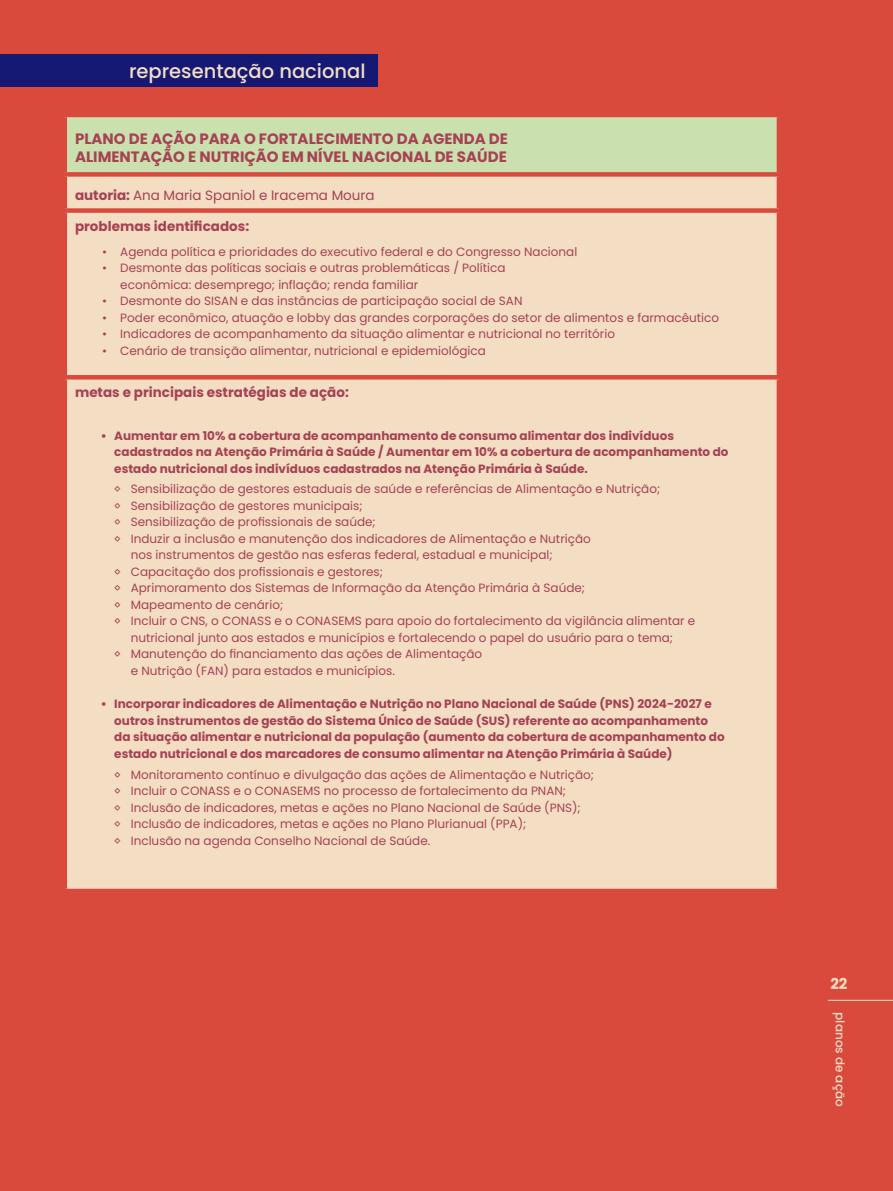
<style>
.page{position:relative;width:893px;height:1191px;background:#d9493c}
.page>*{position:absolute;margin:0;border:0;box-sizing:border-box;transform-origin:0 0}
.t1{font:500 19.5px "Poppins";color:#f3ddc3}
.t2{font:700 15px/18px "Poppins";color:#a64254}
.t3{font:700 15px "Poppins";color:#f3ddc3}
.t4{font:700 13.5px "Poppins";color:#a64254}
.t5{font:13.5px "Poppins";color:#a64254}
.t6{font:12px/16.5px "Poppins";color:#a64254}
.t7{font:700 12px/16.5px "Poppins";color:#a64254}
.t8{font:500 12px "Poppins";color:#f3ddc3}
.s1{font-weight:700}
</style>
<div class="page">
<hr style="left:828px;top:1000px;width:65px;height:1px;background:#f3ddc3">
<div style="left:0;top:54px;width:378px;height:33px;background:#161973"></div>
<div style="left:65px;top:115px;width:714px;height:59px;background:#cae0af"></div>
<div style="left:67px;top:177px;width:710px;height:711px;background:#f3ddc3"></div>
<hr style="left:63px;top:113px;width:718px;height:4px;background:#d9493c">
<hr style="left:63px;top:117px;width:4px;height:55px;background:#d9493c">
<hr style="left:777px;top:117px;width:4px;height:55px;background:#d9493c">
<div style="left:63px;top:172px;width:718px;height:5px;background:#d9493c"></div>
<hr style="left:63px;top:177px;width:4px;height:31px;background:#d9493c">
<hr style="left:777px;top:177px;width:4px;height:31px;background:#d9493c">
<div style="left:63px;top:208px;width:718px;height:5px;background:#d9493c"></div>
<hr style="left:63px;top:213px;width:4px;height:162px;background:#d9493c">
<hr style="left:777px;top:213px;width:4px;height:162px;background:#d9493c">
<hr style="left:63px;top:375px;width:718px;height:4px;background:#d9493c">
<hr style="left:63px;top:379px;width:4px;height:509px;background:#d9493c">
<hr style="left:777px;top:379px;width:4px;height:509px;background:#d9493c">
<div style="left:63px;top:888px;width:718px;height:5px;background:#d9493c"></div>
<h1 class="t1" style="left:129px;top:59px;width:238px">representação nacional</h1>
<p class="t2" style="left:75px;top:129px;width:434px">PLANO DE AÇÃO PARA O FORTALECIMENTO DA AGENDA DE<br>ALIMENTAÇÃO E NUTRIÇÃO EM NÍVEL NACIONAL DE SAÚDE</p>
<p class="t5" style="left:75px;top:187px;width:301px"><span class="s1">autoria:</span> Ana Maria Spaniol e Iracema Moura</p>
<p class="t4" style="left:75px;top:218px;width:176px">problemas identificados:</p>
<p class="t6" style="left:102px;top:243px;width:477px">• Agenda política e prioridades do executivo federal e do Congresso Nacional</p>
<p class="t6" style="left:120px;top:260px;width:387px;text-indent:-18px">• Desmonte das políticas sociais e outras problemáticas / Política econômica: desemprego; inflação; renda familiar</p>
<p class="t6" style="left:102px;top:293px;width:422px">• Desmonte do SISAN e das instâncias de participação social de SAN</p>
<p class="t6" style="left:102px;top:309px;width:618px">• Poder econômico, atuação e lobby das grandes corporações do setor de alimentos e farmacêutico</p>
<p class="t6" style="left:102px;top:326px;width:514px">• Indicadores de acompanhamento da situação alimentar e nutricional no território</p>
<p class="t6" style="left:102px;top:342px;width:385px">• Cenário de transição alimentar, nutricional e epidemiológica</p>
<p class="t4" style="left:75px;top:385px;width:275px">metas e principais estratégias de ação:</p>
<p class="t7" style="left:114px;top:427px;width:616px;text-indent:-14px">• Aumentar em 10% a cobertura de acompanhamento de consumo alimentar dos indivíduos cadastrados na Atenção Primária à Saúde / Aumentar em 10% a cobertura de acompanhamento do estado nutricional dos indivíduos cadastrados na Atenção Primária à Saúde.</p>
<p class="t6" style="left:114px;top:481px;width:547px">◊ Sensibilização de gestores estaduais de saúde e referências de Alimentação e Nutrição;</p>
<p class="t6" style="left:114px;top:497px;width:250px">◊ Sensibilização de gestores municipais;</p>
<p class="t6" style="left:114px;top:514px;width:263px">◊ Sensibilização de profissionais de saúde;</p>
<p class="t6" style="left:114px;top:530px;width:478px">◊ Induzir a inclusão e manutenção dos indicadores de Alimentação e Nutrição</p>
<p class="t6" style="left:131px;top:547px;width:423px">nos instrumentos de gestão nas esferas federal, estadual e municipal;</p>
<p class="t6" style="left:114px;top:563px;width:270px">◊ Capacitação dos profissionais e gestores;</p>
<p class="t6" style="left:114px;top:580px;width:472px">◊ Aprimoramento dos Sistemas de Informação da Atenção Primária à Saúde;</p>
<p class="t6" style="left:114px;top:596px;width:170px">◊ Mapeamento de cenário;</p>
<p class="t6" style="left:114px;top:613px;width:583px">◊ Incluir o CNS, o CONASS e o CONASEMS para apoio do fortalecimento da vigilância alimentar e</p>
<p class="t6" style="left:131px;top:629px;width:544px">nutricional junto aos estados e municípios e fortalecendo o papel do usuário para o tema;</p>
<p class="t6" style="left:114px;top:646px;width:369px">◊ Manutenção do financiamento das ações de Alimentação</p>
<p class="t6" style="left:131px;top:662px;width:266px">e Nutrição (FAN) para estados e municípios.</p>
<p class="t7" style="left:114px;top:696px;width:612px;text-indent:-14px">• Incorporar indicadores de Alimentação e Nutrição no Plano Nacional de Saúde (PNS) 2024-2027 e outros instrumentos de gestão do Sistema Único de Saúde (SUS) referente ao acompanhamento da situação alimentar e nutricional da população (aumento da cobertura de acompanhamento do estado nutricional e dos marcadores de consumo alimentar na Atenção Primária à Saúde)</p>
<p class="t6" style="left:114px;top:766px;width:481px">◊ Monitoramento contínuo e divulgação das ações de Alimentação e Nutrição; ◊ Incluir o CONASS e o CONASEMS no processo de fortalecimento da PNAN;<br>◊ Inclusão de indicadores, metas e ações no Plano Nacional de Saúde (PNS);<br>◊ Inclusão de indicadores, metas e ações no Plano Plurianual (PPA);<br>◊ Inclusão na agenda Conselho Nacional de Saúde.</p>
<p class="t3" style="left:830px;top:975px;width:19px">22</p>
<p class="t8" style="left:847px;top:1012px;width:96px;rotate:90deg">planos de ação</p>
</div>
